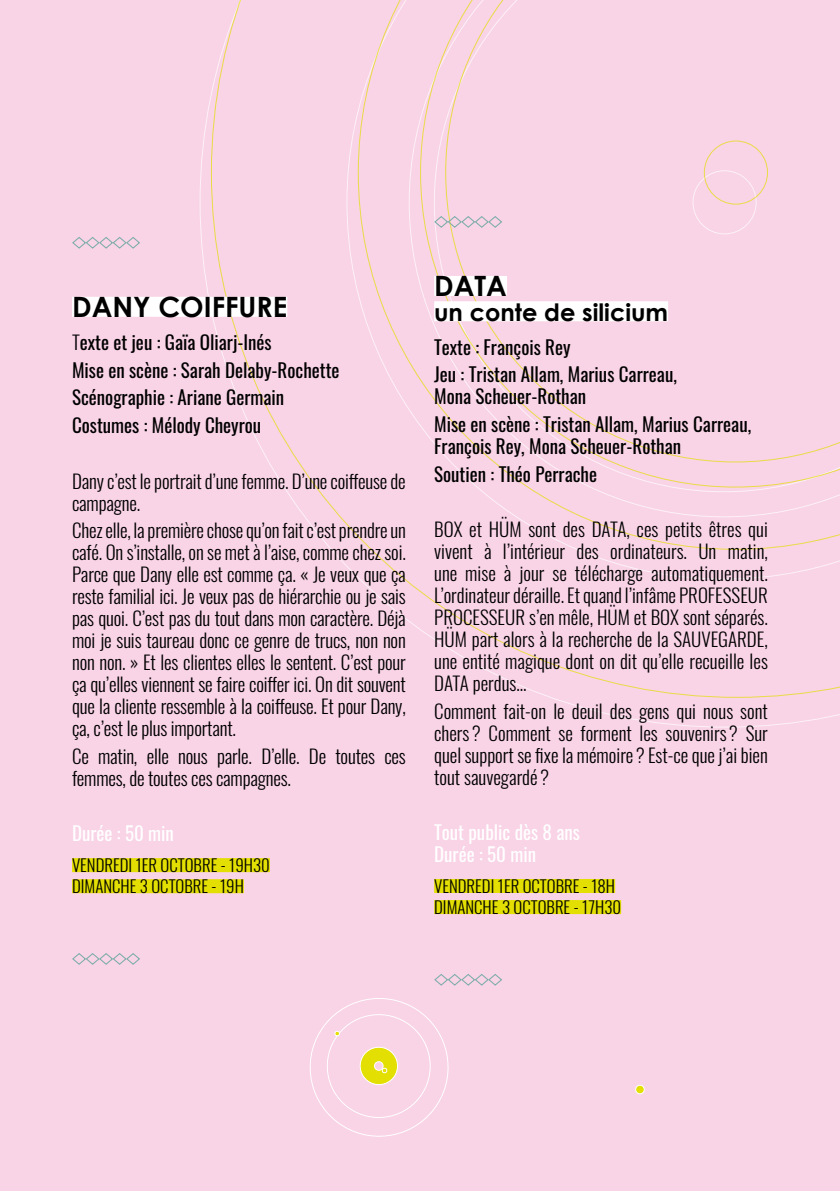
<style>
.page{position:relative;width:840px;height:1191px;background:#fff}
.page>*{position:absolute;margin:0;border:0;box-sizing:border-box;transform-origin:0 0}
.t1{font:700 28px "Century Gothic";color:#000}
.t2{font:700 24px "Century Gothic";color:#000}
.t3{font:300 19px/22px "Oswald";letter-spacing:-.01em;color:#000;text-align:justify}
.t4{font:19px/27.6px "Oswald";color:#000}
.t5{font:19px/22px "Oswald";color:#fff}
.t6{font:300 16.8px/21px "Oswald";color:#000}
.s1{font-weight:300}
</style>
<div class="page">
<div style="left:0;top:0;width:839px;height:1191px;background:#f9d3e6"></div>
<svg style="left:211px;top:0;width:628px;height:698px"></svg>
<div style="left:72px;top:297px;width:215px;height:20px;background:#fff"></div>
<div style="left:72px;top:858px;width:198px;height:14px;background:#e4df02"></div>
<div style="left:72px;top:879px;width:172px;height:14px;background:#e4df02"></div>
<svg style="left:72px;top:237px;width:68px;height:12px"></svg>
<svg style="left:72px;top:953px;width:68px;height:12px"></svg>
<div style="left:434px;top:276px;width:72px;height:20px;background:#fff"></div>
<div style="left:434px;top:301px;width:233px;height:20px;background:#fff"></div>
<div style="left:434px;top:879px;width:180px;height:14px;background:#e4df02"></div>
<div style="left:434px;top:900px;width:186px;height:14px;background:#e4df02"></div>
<svg style="left:433px;top:215px;width:70px;height:14px"></svg>
<svg style="left:309px;top:974px;width:336px;height:163px"></svg>
<h1 class="t1" style="left:72px;top:289px;width:217px">DANY COIFFURE</h1>
<p class="t4" style="left:72px;top:327px;width:269px"><span class="s1">T</span>exte et jeu : Gaïa Oliarj-Inés<br>Mise en scène : Sarah Delaby-Rochette<br>Scénographie : Ariane Germain<br>Costumes : Mélody Cheyrou</p>
<p class="t3" style="left:72px;top:467px;width:335px">Dany c’est le portrait d’une femme. D’une coiffeuse de campagne.</p>
<p class="t3" style="left:72px;top:517px;width:335px">Chez elle, la première chose qu’on fait c’est prendre un café. On s’installe, on se met à l’aise, comme chez soi.<br>Parce que Dany elle est comme ça. « Je veux que ça reste familial ici. Je veux pas de hiérarchie ou je sais pas quoi. C’est pas du tout dans mon caractère. Déjà moi je suis taureau donc ce genre de trucs, non non non non. » Et les clientes elles le sentent. C’est pour ça qu’elles viennent se faire coiffer ici. On dit souvent que la cliente ressemble à la coiffeuse. Et pour Dany, ça, c’est le plus important.</p>
<p class="t3" style="left:72px;top:743px;width:335px">Ce matin, elle nous parle. D’elle. De toutes ces femmes, de toutes ces campagnes.</p>
<p class="t5" style="left:72px;top:820px;width:103px">Durée : 50 min</p>
<p class="t6" style="left:72px;top:853px;width:199px">VENDREDI 1ER OCTOBRE - 19H30<br>DIMANCHE 3 OCTOBRE - 19H</p>
<h1 class="t1" style="left:434px;top:268px;width:74px">DATA</h1>
<p class="t2" style="left:434px;top:297px;width:235px">un conte de silicium</p>
<p class="t4" style="left:434px;top:331px;width:244px">Texte : François Rey<br>Jeu : Tristan Allam, Marius Carreau,</p>
<p class="t4" style="left:434px;top:381px;width:318px">Mona Scheuer-Rothan<br>Mise en scène : Tristan Allam, Marius Carreau,</p>
<p class="t4" style="left:434px;top:430px;width:248px">François Rey, Mona Scheuer-Rothan<br>Soutien : Théo Perrache</p>
<p class="t3" style="left:434px;top:516px;width:335px">BOX et HÜM sont des DATA, ces petits êtres qui vivent à l’intérieur des ordinateurs. Un matin, une mise à jour se télécharge automatiquement.<br>L’ordinateur déraille. Et quand l’infâme PROFESSEUR PROCESSEUR s’en mêle, HÜM et BOX sont séparés.<br>HÜM part alors à la recherche de la SAUVEGARDE, une entité magique dont on dit qu’elle recueille les DATA perdus…</p>
<p class="t3" style="left:434px;top:698px;width:335px">Comment fait-on le deuil des gens qui nous sont chers ? Comment se forment les souvenirs ? Sur quel support se fixe la mémoire ? Est-ce que j’ai bien tout sauvegardé ?</p>
<p class="t5" style="left:434px;top:819px;width:147px">Tout public dès 8 ans<br>Durée : 50 min</p>
<p class="t6" style="left:434px;top:873px;width:188px">VENDREDI 1ER OCTOBRE - 18H<br>DIMANCHE 3 OCTOBRE - 17H30</p>
</div>
